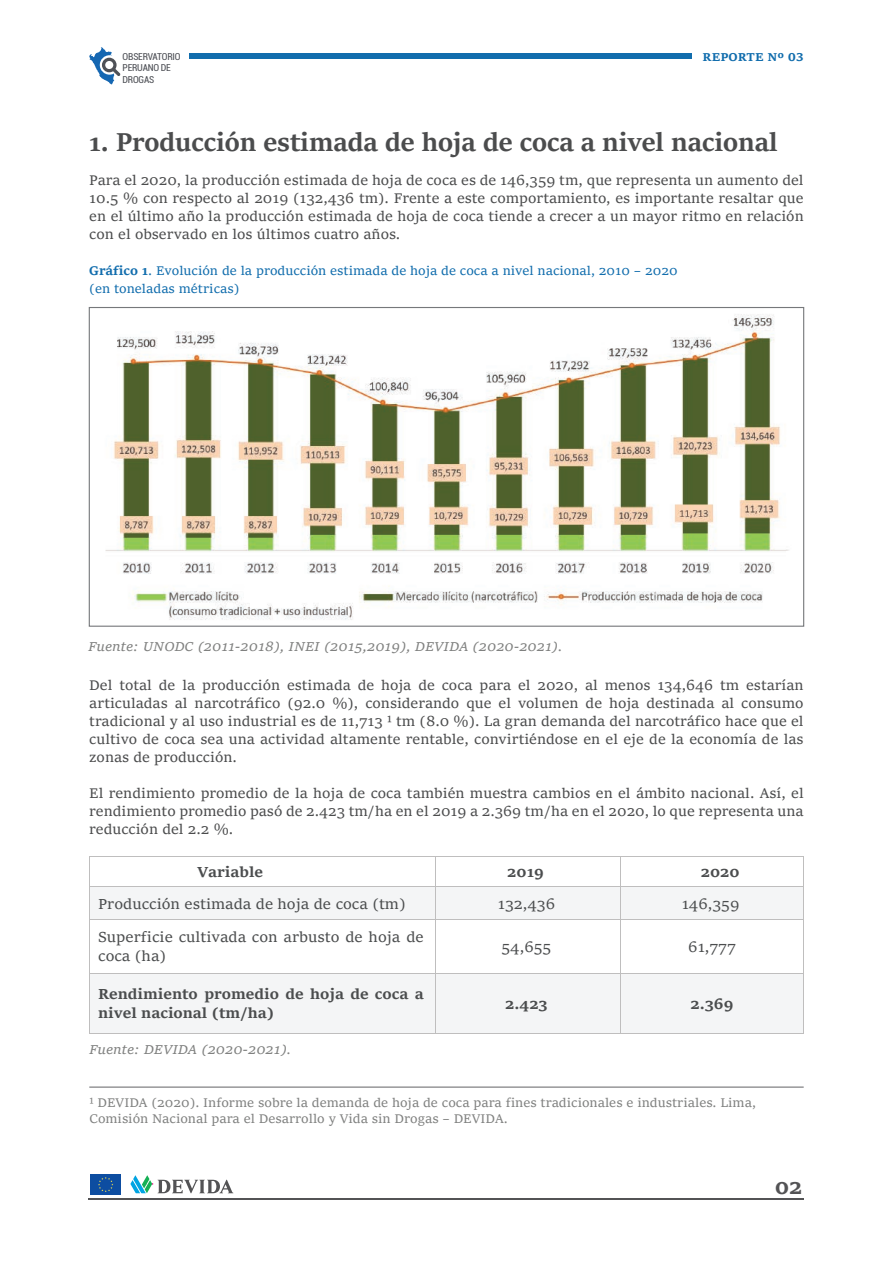
<style>
.page{position:relative;width:893px;height:1263px;background:#fff}
.page>*{position:absolute;margin:0;border:0;box-sizing:border-box;transform-origin:0 0}
.t1{font:700 28.5px "Sitka Heading";color:#4b4c4d}
.t2{font:700 21px "Sitka Small";color:#535355}
.t3{font:15.6px/18.9px "Sitka Text";color:#4b4d4e}
.t4{font:700 15.6px/18.8px "Sitka Text";color:#4b4d4e}
.t5{font:15px/18px "Sitka Text";color:#4b4c4d;text-align:justify}
.t6{font:13.5px/16.5px "Sitka Text";color:#808180}
.t7{font:13.5px/18px "Sitka Text";color:#116dad}
.t8{font:italic 13.5px "Sitka Small";color:#808180}
.t9{font:700 12px "Sitka Small";color:#116dad}
.t10{font:condensed 9.6px/11.2px "Roboto";letter-spacing:-.02em;color:#4f5157}
.s1{font-weight:700}
</style>
<div class="page">
<div style="left:189px;top:54px;width:503px;height:5px;background:#116dad"></div>
<svg style="left:89px;top:47px;width:31px;height:37px"></svg>
<hr style="left:89px;top:1198px;width:715px;height:2px;background:#535355">
<svg style="left:131px;top:1175px;width:21px;height:18px"></svg>
<svg style="left:158px;top:1180px;width:75px;height:13px"></svg>
<div style="left:91px;top:1174px;width:30px;height:21px;background:#0d4da1"></div>
<svg style="left:98px;top:1177px;width:15px;height:15px"></svg>
<hr style="left:89px;top:1087px;width:715px;height:1px;background:#636366">
<hr style="left:90px;top:856px;width:345px;height:1px;background:#bfbebe">
<hr style="left:436px;top:856px;width:184px;height:1px;background:#bfbebe">
<hr style="left:621px;top:856px;width:182px;height:1px;background:#bfbebe">
<div style="left:90px;top:887px;width:345px;height:32px;background:#f4f5f6"></div>
<div style="left:436px;top:887px;width:184px;height:32px;background:#f4f5f6"></div>
<div style="left:621px;top:887px;width:182px;height:32px;background:#f4f5f6"></div>
<svg style="left:89px;top:856px;width:1px;height:31px"></svg>
<hr style="left:90px;top:886px;width:345px;height:1px;background:#bfbebe">
<svg style="left:435px;top:856px;width:1px;height:31px"></svg>
<hr style="left:436px;top:886px;width:184px;height:1px;background:#bfbebe">
<svg style="left:620px;top:856px;width:1px;height:31px"></svg>
<hr style="left:621px;top:886px;width:182px;height:1px;background:#bfbebe">
<svg style="left:803px;top:856px;width:1px;height:31px"></svg>
<hr style="left:89px;top:887px;width:1px;height:32px;background:#bfbebe">
<hr style="left:435px;top:887px;width:1px;height:32px;background:#bfbebe">
<hr style="left:620px;top:887px;width:1px;height:32px;background:#bfbebe">
<hr style="left:803px;top:887px;width:1px;height:32px;background:#bfbebe">
<hr style="left:90px;top:919px;width:345px;height:1px;background:#bfbebe">
<hr style="left:436px;top:919px;width:184px;height:1px;background:#bfbebe">
<hr style="left:621px;top:919px;width:182px;height:1px;background:#bfbebe">
<hr style="left:89px;top:919px;width:1px;height:54px;background:#bfbebe">
<hr style="left:435px;top:919px;width:1px;height:54px;background:#bfbebe">
<hr style="left:620px;top:919px;width:1px;height:54px;background:#bfbebe">
<hr style="left:803px;top:919px;width:1px;height:54px;background:#bfbebe">
<div style="left:90px;top:973px;width:345px;height:59px;background:#f4f5f6"></div>
<div style="left:436px;top:973px;width:184px;height:59px;background:#f4f5f6"></div>
<div style="left:621px;top:973px;width:182px;height:59px;background:#f4f5f6"></div>
<hr style="left:90px;top:973px;width:345px;height:1px;background:#bfbebe">
<hr style="left:436px;top:973px;width:184px;height:1px;background:#bfbebe">
<hr style="left:621px;top:973px;width:182px;height:1px;background:#bfbebe">
<hr style="left:89px;top:973px;width:1px;height:60px;background:#bfbebe">
<hr style="left:90px;top:1033px;width:345px;height:1px;background:#bfbebe">
<hr style="left:435px;top:973px;width:1px;height:60px;background:#bfbebe">
<hr style="left:436px;top:1033px;width:184px;height:1px;background:#bfbebe">
<hr style="left:620px;top:973px;width:1px;height:60px;background:#bfbebe">
<hr style="left:621px;top:1033px;width:182px;height:1px;background:#bfbebe">
<hr style="left:803px;top:973px;width:1px;height:60px;background:#bfbebe">
<img style="left:105px;top:314px;width:684px;height:306px">
<p class="t10" style="left:123px;top:51px;width:59px">OBSERVATORIO<br>PERUANO DE<br>DROGAS</p>
<p class="t9" style="left:703px;top:47px;width:103px">REPORTE Nº 03</p>
<h1 class="t1" style="left:89px;top:121px;width:690px">1. Producción estimada de hoja de coca a nivel nacional</h1>
<p class="t5" style="left:89px;top:170px;width:716px">Para el 2020, la producción estimada de hoja de coca es de 146,359 tm, que representa un aumento del 10.5 % con respecto al 2019 (132,436 tm). Frente a este comportamiento, es importante resaltar que en el último año la producción estimada de hoja de coca tiende a crecer a un mayor ritmo en relación con el observado en los últimos cuatro años.</p>
<p class="t7" style="left:89px;top:261px;width:590px"><span class="s1">Gráfico 1</span>. Evolución de la producción estimada de hoja de coca a nivel nacional, 2010 – 2020 (en toneladas métricas)</p>
<p class="t8" style="left:88px;top:635px;width:476px">Fuente: UNODC (2011-2018), INEI (2015,2019), DEVIDA (2020-2021).</p>
<p class="t5" style="left:89px;top:675px;width:716px">Del total de la producción estimada de hoja de coca para el 2020, al menos 134,646 tm estarían articuladas al narcotráfico (92.0 %), considerando que el volumen de hoja destinada al consumo tradicional y al uso industrial es de 11,713 1 tm (8.0 %). La gran demanda del narcotráfico hace que el cultivo de coca sea una actividad altamente rentable, convirtiéndose en el eje de la economía de las zonas de producción.</p>
<p class="t5" style="left:89px;top:783px;width:716px">El rendimiento promedio de la hoja de coca también muestra cambios en el ámbito nacional. Así, el rendimiento promedio pasó de 2.423 tm/ha en el 2019 a 2.369 tm/ha en el 2020, lo que representa una reducción del 2.2 %.</p>
<p class="t4" style="left:197px;top:861px;width:67px">Variable</p>
<p class="t4" style="left:507px;top:861px;width:38px">2019</p>
<p class="t4" style="left:701px;top:861px;width:40px">2020</p>
<p class="t3" style="left:98px;top:893px;width:309px">Producción estimada de hoja de coca (tm)</p>
<p class="t3" style="left:498px;top:893px;width:59px">132,436</p>
<p class="t3" style="left:682px;top:893px;width:59px">146,359</p>
<p class="t3" style="left:98px;top:927px;width:327px">Superficie cultivada con arbusto de hoja de coca (ha)</p>
<p class="t3" style="left:502px;top:936px;width:51px">54,655</p>
<p class="t3" style="left:688px;top:936px;width:49px">61,777</p>
<p class="t4" style="left:98px;top:984px;width:327px">Rendimiento promedio de hoja de coca a nivel nacional (tm/ha)</p>
<p class="t4" style="left:505px;top:993px;width:44px">2.423</p>
<p class="t4" style="left:690px;top:993px;width:44px">2.369</p>
<p class="t8" style="left:89px;top:1039px;width:204px">Fuente: DEVIDA (2020-2021).</p>
<p class="t6" style="left:89px;top:1093px;width:668px">1 DEVIDA (2020). Informe sobre la demanda de hoja de coca para fines tradicionales e industriales. Lima,<br>Comisión Nacional para el Desarrollo y Vida sin Drogas – DEVIDA.</p>
<h2 class="t2" style="left:775px;top:1169px;width:29px">02</h2>
</div>
